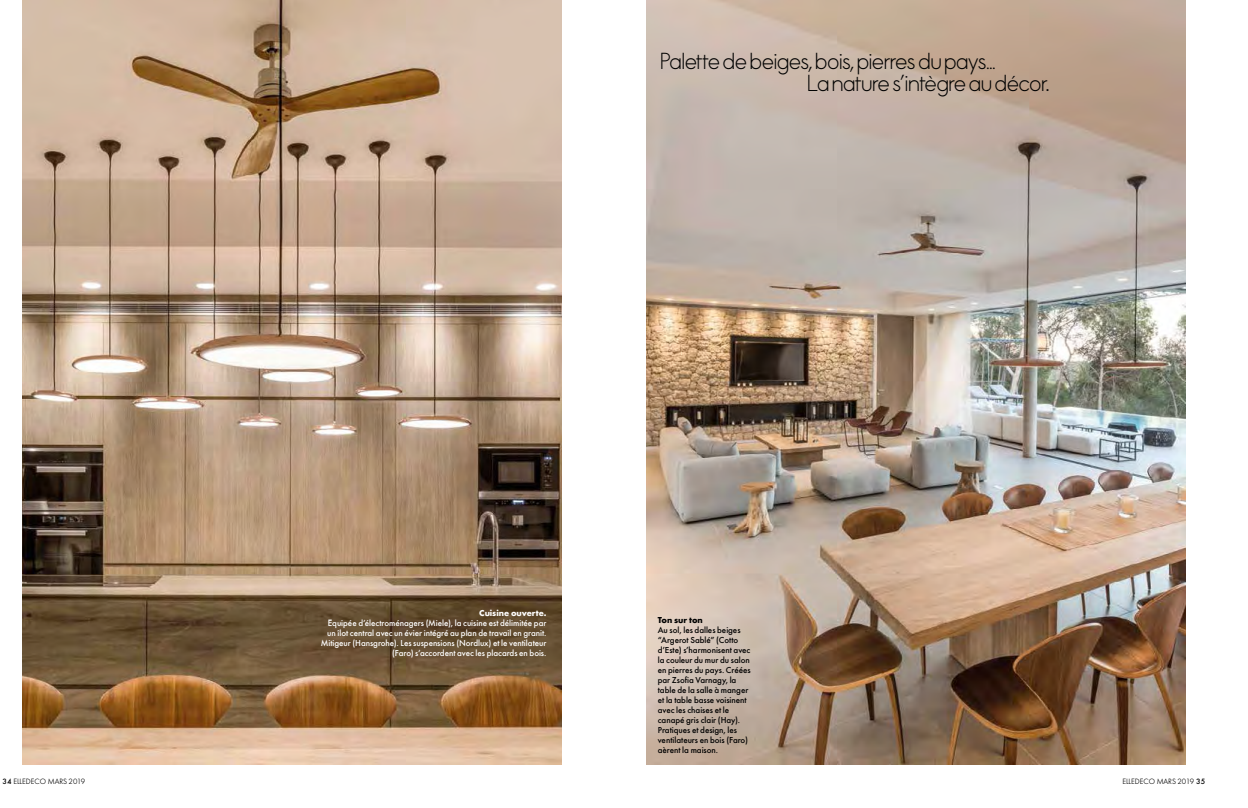
<style>
.page{position:relative;width:1248px;height:808px;background:#fff}
.page>*{position:absolute;margin:0;border:0;box-sizing:border-box;transform-origin:0 0}
.t1{font:21px/22px "Elle Nova C Std";color:#000}
.t2{font:500 9px/10px "Elle Gabor Std";letter-spacing:-.005em;color:#000}
.t3{font:500 9px/10px "Elle Gabor Std";letter-spacing:-.005em;color:#fff;text-align:right}
.t4{font:700 9px "Elle Gabor Std";color:#fff}
.t5{font:700 9px "Elle Gabor Std";letter-spacing:-.005em;color:#000}
.t6{font:8px "Elle Gabor Std Text";color:#000}
.s1{font-family:"Elle Gabor Std";font-weight:500}
</style>
<div class="page">
<img style="left:22px;top:0;width:539px;height:764px">
<img style="left:646px;top:0;width:539px;height:764px">
<h1 class="t1" style="left:807px;top:51px;width:243px;text-indent:-147px">Palette de beiges, bois, pierres du pays…<br>La nature s’intègre au décor.</h1>
<p class="t4" style="left:479px;top:608px;width:69px">Cuisine ouverte.</p>
<p class="t3" style="left:321px;top:618px;width:227px">Équipée d’électroménagers (Miele), la cuisine est délimitée par un îlot central avec un évier intégré au plan de travail en granit.<br>Mitigeur (Hansgrohe). Les suspensions (Nordlux) et le ventilateur (Faro) s’accordent avec les placards en bois.</p>
<p class="t5" style="left:657px;top:614px;width:47px">Ton sur ton</p>
<p class="t2" style="left:657px;top:625px;width:94px">Au sol, les dalles beiges “Argerot Sablé” (Cotto d’Este) s’harmonisent avec la couleur du mur du salon en pierres du pays. Créées par Zsofia Varnagy, la table de la salle à manger et la table basse voisinent avec les chaises et le canapé gris clair (Hay).<br>Pratiques et design, les ventilateurs en bois (Faro) aèrent la maison.</p>
<p class="t6" style="left:3px;top:777px;width:84px"><span class="s1">34</span> ELLEDECO MARS 2019</p>
<p class="t6" style="left:1122px;top:777px;width:84px">ELLEDECO MARS 2019 <span class="s1">35</span></p>
</div>
